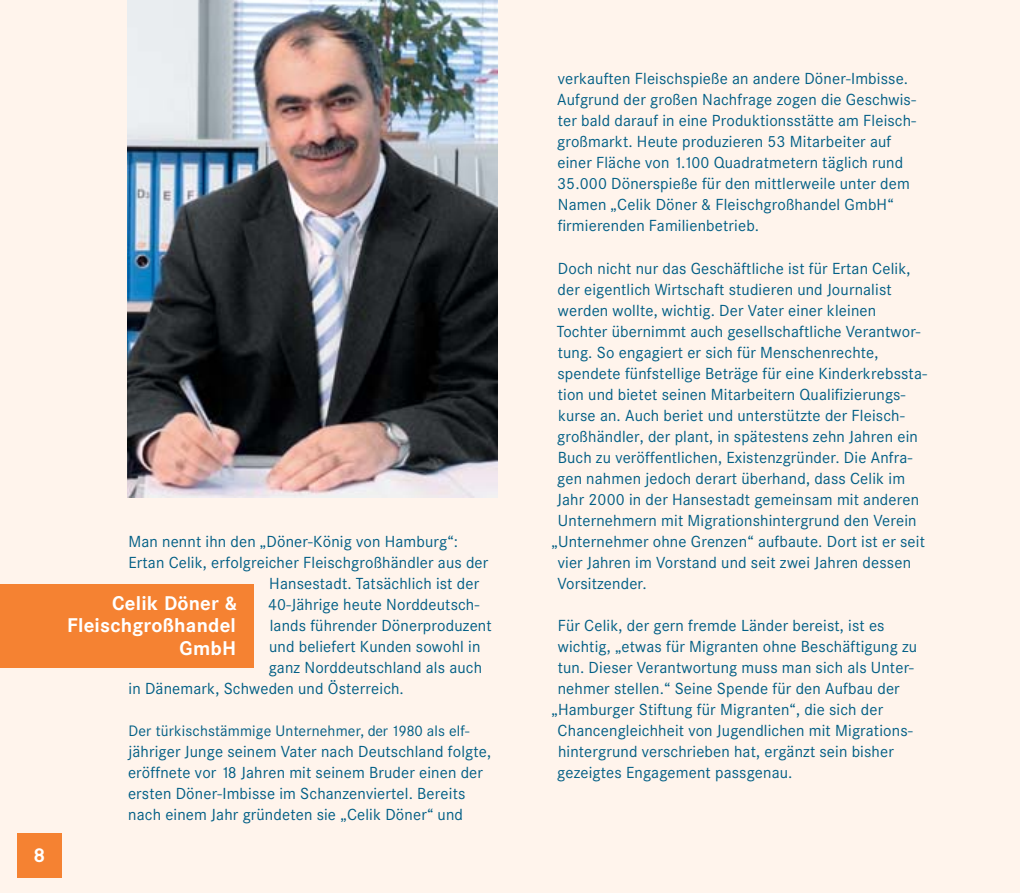
<style>
.page{position:relative;width:1020px;height:893px;background:#fff}
.page>*{position:absolute;margin:0;border:0;box-sizing:border-box;transform-origin:0 0}
.t1{font:700 19.5px/22.5px "Corporate SBQ";letter-spacing:.01em;color:#fff;text-align:right}
.t2{font:15.75px/21px "Corporate SBQ";letter-spacing:.01em;color:#005e85}
.t3{font:15.75px "Corporate S";letter-spacing:.01em;color:#005e85}
</style>
<div class="page">
<div style="left:0;top:0;width:1020px;height:892px;background:#fff4ec"></div>
<div style="left:17px;top:833px;width:44px;height:44px;background:#f58232"></div>
<div style="left:0;top:584px;width:254px;height:83px;background:#f58232"></div>
<img style="left:128px;top:0;width:369px;height:497px">
<p class="t1" style="left:33px;top:845px;width:13px">8</p>
<p class="t2" style="left:128px;top:532px;width:331px">Man nennt ihn den „Döner-König von Hamburg“:</p>
<p class="t2" style="left:128px;top:553px;width:362px">Ertan Celik, erfolgreicher Fleischgroßhändler aus der</p>
<p class="t2" style="left:269px;top:574px;width:211px">Hansestadt. Tatsächlich ist der</p>
<p class="t2" style="left:268px;top:595px;width:213px">40-Jährige heute Norddeutsch-</p>
<p class="t2" style="left:270px;top:616px;width:223px">lands führender Dönerproduzent</p>
<p class="t2" style="left:269px;top:637px;width:213px">und beliefert Kunden sowohl in</p>
<p class="t2" style="left:269px;top:658px;width:215px">ganz Norddeutschland als auch</p>
<p class="t2" style="left:129px;top:679px;width:277px">in Dänemark, Schweden und Österreich.</p>
<p class="t3" style="left:128px;top:725px;width:343px">Der türkischstämmige Unternehmer, der 1980 als elf-</p>
<p class="t2" style="left:128px;top:742px;width:365px">jähriger Junge seinem Vater nach Deutschland folgte, eröffnete vor 18 Jahren mit seinem Bruder einen der ersten Döner-Imbisse im Schanzenviertel. Bereits nach einem Jahr gründeten sie „Celik Döner“ und</p>
<p class="t1" style="left:67px;top:593px;width:171px">Celik Döner &amp;<br>Fleischgroßhandel<br>GmbH</p>
<p class="t2" style="left:557px;top:70px;width:361px">verkauften Fleischspieße an andere Döner-Imbisse.<br>Aufgrund der großen Nachfrage zogen die Geschwis&shy;ter bald darauf in eine Produktionsstätte am Fleisch&shy;großmarkt. Heute produzieren 53 Mitarbeiter auf einer Fläche von 1.100 Quadratmetern täglich rund 35.000 Dönerspieße für den mittlerweile unter dem Namen „Celik Döner &amp; Fleischgroßhandel GmbH“ firmierenden Familienbetrieb.</p>
<p class="t2" style="left:558px;top:259px;width:354px">Doch nicht nur das Geschäftliche ist für Ertan Celik,</p>
<p class="t2" style="left:558px;top:280px;width:336px">der eigentlich Wirtschaft studieren und Journalist</p>
<p class="t2" style="left:558px;top:301px;width:320px">werden wollte, wichtig. Der Vater einer kleinen</p>
<p class="t2" style="left:557px;top:322px;width:365px">Tochter übernimmt auch gesellschaftliche Verantwor-</p>
<p class="t2" style="left:558px;top:343px;width:322px">tung. So engagiert er sich für Menschenrechte,</p>
<p class="t2" style="left:558px;top:364px;width:371px">spendete fünfstellige Beträge für eine Kinderkrebssta-</p>
<p class="t2" style="left:558px;top:385px;width:349px">tion und bietet seinen Mitarbeitern Qualifizierungs-</p>
<p class="t2" style="left:558px;top:406px;width:348px">kurse an. Auch beriet und unterstützte der Fleisch-</p>
<p class="t2" style="left:557px;top:427px;width:362px">großhändler, der plant, in spätestens zehn Jahren ein</p>
<p class="t2" style="left:558px;top:448px;width:356px">Buch zu veröffentlichen, Existenzgründer. Die Anfra-</p>
<p class="t2" style="left:557px;top:469px;width:349px">gen nahmen jedoch derart überhand, dass Celik im</p>
<p class="t2" style="left:557px;top:490px;width:363px">Jahr 2000 in der Hansestadt gemeinsam mit anderen</p>
<p class="t2" style="left:558px;top:511px;width:360px">Unternehmern mit Migrationshintergrund den Verein</p>
<p class="t2" style="left:552px;top:532px;width:375px">„Unternehmer ohne Grenzen“ aufbaute. Dort ist er seit</p>
<p class="t2" style="left:558px;top:553px;width:355px">vier Jahren im Vorstand und seit zwei Jahren dessen</p>
<p class="t2" style="left:557px;top:574px;width:91px">Vorsitzender.</p>
<p class="t2" style="left:558px;top:616px;width:328px">Für Celik, der gern fremde Länder bereist, ist es</p>
<p class="t2" style="left:558px;top:637px;width:361px">wichtig, „etwas für Migranten ohne Beschäftigung zu</p>
<p class="t2" style="left:558px;top:658px;width:358px">tun. Dieser Verantwortung muss man sich als Unter-</p>
<p class="t2" style="left:558px;top:679px;width:344px">nehmer stellen.“ Seine Spende für den Aufbau der</p>
<p class="t2" style="left:552px;top:700px;width:333px">„Hamburger Stiftung für Migranten“, die sich der</p>
<p class="t2" style="left:558px;top:721px;width:357px">Chancengleichheit von Jugendlichen mit Migrations-</p>
<p class="t2" style="left:558px;top:742px;width:337px">hintergrund verschrieben hat, ergänzt sein bisher</p>
<p class="t2" style="left:557px;top:763px;width:237px">gezeigtes Engagement passgenau.</p>
</div>
